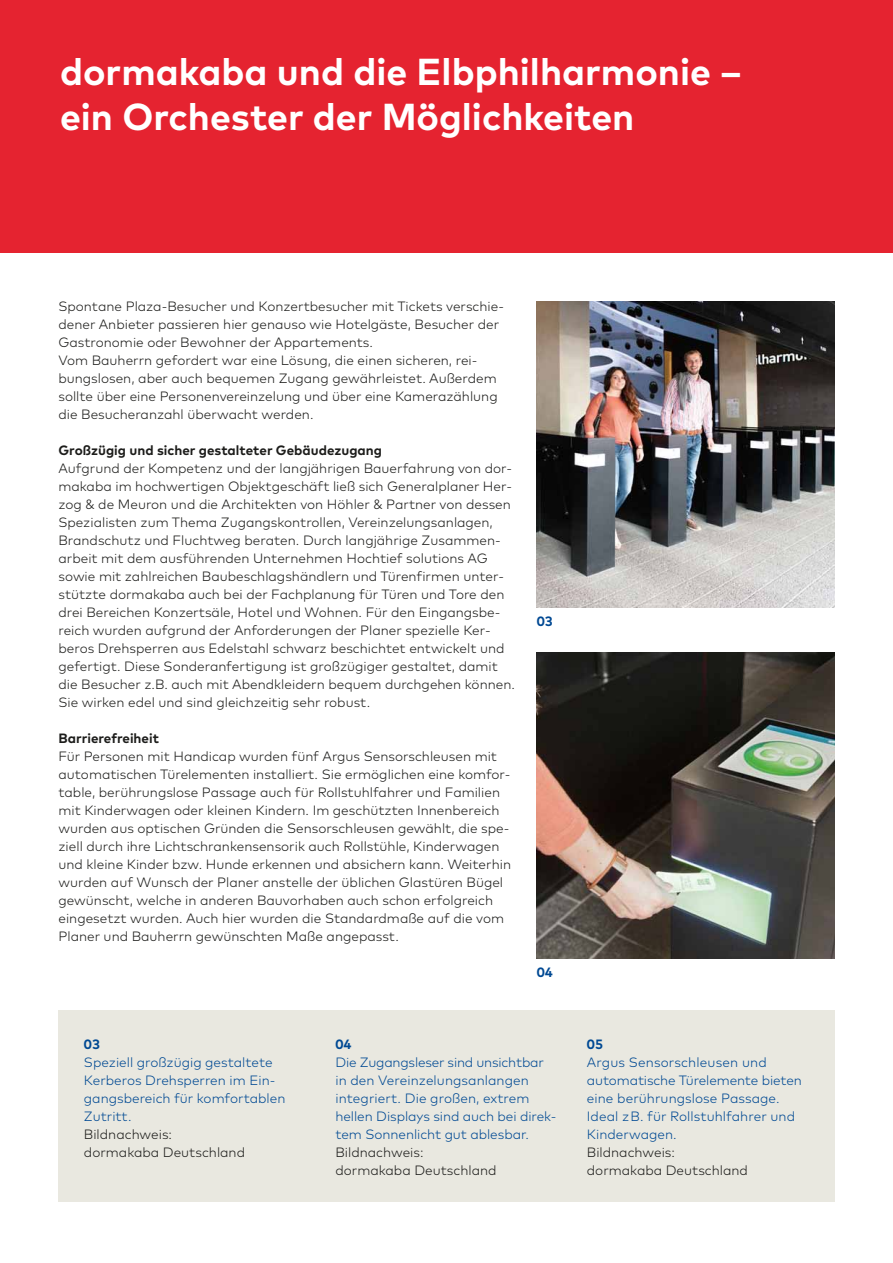
<style>
.page{position:relative;width:893px;height:1263px;background:#fff}
.page>*{position:absolute;margin:0;border:0;box-sizing:border-box;transform-origin:0 0}
.t1{font:700 37.5px/45px "Mark Pro";color:#fff}
.t2{font:300 13.5px/18px "Mark Pro";color:#1d1d1b}
.t3{font:300 13.5px/18px "Mark Pro";color:#004993}
.t4{font:700 13.5px "Mark Pro";color:#1d1d1b}
.t5{font:700 13.5px "Mark Pro";color:#004993}
</style>
<div class="page">
<div style="left:0;top:0;width:893px;height:253px;background:#e52330"></div>
<img style="left:537px;top:301px;width:297px;height:306px">
<img style="left:537px;top:652px;width:297px;height:306px">
<div style="left:58px;top:1010px;width:776px;height:192px;background:#e9e8e0"></div>
<h1 class="t1" style="left:60px;top:54px;width:683px">dormakaba und die Elbphilharmonie – ein Orchester der Möglichkeiten</h1>
<p class="t2" style="left:58px;top:298px;width:447px">Spontane Plaza-Besucher und Konzertbesucher mit Tickets verschie&shy;dener Anbieter passieren hier genauso wie Hotel gäste, Besucher der Gastronomie oder Bewohner der Appartements.<br>Vom Bauherrn gefordert war eine Lösung, die einen sicheren, rei&shy;bungslosen, aber auch bequemen Zugang gewährleistet. Außerdem sollte über eine Personenvereinzelung und über eine Kamerazählung die Besucheranzahl überwacht werden.</p>
<p class="t4" style="left:58px;top:445px;width:325px">Großzügig und sicher gestalteter Gebäudezugang</p>
<p class="t2" style="left:58px;top:460px;width:458px">Aufgrund der Kompetenz und der langjährigen Bauerfahrung von dor&shy;makaba im hochwertigen Objektgeschäft ließ sich Generalplaner Her&shy;zog &amp; de Meuron und die Architekten von Höhler &amp; Partner von dessen Spezialisten zum Thema Zugangskontrollen, Vereinzelungsanlagen, Brandschutz und Fluchtweg beraten. Durch langjährige Zusammen&shy;arbeit mit dem ausführenden Unternehmen Hochtief solutions AG sowie mit zahlreichen Baubeschlagshändlern und Türenfirmen unter&shy;stützte dormakaba auch bei der Fachplanung für Türen und Tore den drei Bereichen Konzertsäle, Hotel und Wohnen. Für den Eingangsbe&shy;reich wurden aufgrund der Anforderungen der Planer spezielle Ker&shy;beros Drehsperren aus Edelstahl schwarz beschichtet entwickelt und gefertigt. Diese Sonderanfertigung ist großzügiger gestaltet, damit die Besucher z.B. auch mit Abendkleidern bequem durchgehen können.<br>Sie wirken edel und sind gleichzeitig sehr robust.</p>
<p class="t4" style="left:58px;top:733px;width:102px">Barrierefreiheit</p>
<p class="t2" style="left:58px;top:748px;width:454px">Für Personen mit Handicap wurden fünf Argus Sensorschleusen mit automatischen Türelementen installiert. Sie ermöglichen eine komfor&shy;table, berührungslose Passage auch für Rollstuhlfahrer und Familien mit Kinderwagen oder kleinen Kindern. Im geschützten Innenbereich wurden aus optischen Gründen die Sensorschleusen gewählt, die spe&shy;ziell durch ihre Lichtschrankensensorik auch Rollstühle, Kinderwagen und kleine Kinder bzw. Hunde erkennen und absichern kann. Weiterhin wurden auf Wunsch der Planer anstelle der üblichen Glastüren Bügel gewünscht, welche in anderen Bauvorhaben auch schon erfolgreich eingesetzt wurden. Auch hier wurden die Standardmaße auf die vom Planer und Bauherrn gewünschten Maße angepasst.</p>
<p class="t5" style="left:537px;top:616px;width:18px">03</p>
<p class="t5" style="left:537px;top:967px;width:18px">04</p>
<p class="t5" style="left:84px;top:1039px;width:18px">03</p>
<p class="t3" style="left:84px;top:1054px;width:203px">Speziell großzügig gestaltete<br>Kerberos Drehsperren im Ein&shy;gangsbereich für komfortablen<br>Zutritt.</p>
<p class="t2" style="left:84px;top:1126px;width:163px">Bildnachweis: dormakaba Deutschland</p>
<p class="t5" style="left:335px;top:1039px;width:18px">04</p>
<p class="t3" style="left:335px;top:1054px;width:223px">Die Zugangsleser sind unsichtbar in den Vereinzelungsanlangen integriert. Die großen, extrem hellen Displays sind auch bei direk&shy;tem Sonnenlicht gut ablesbar.</p>
<p class="t2" style="left:335px;top:1144px;width:163px">Bildnachweis: dormakaba Deutschland</p>
<p class="t5" style="left:587px;top:1039px;width:18px">05</p>
<p class="t3" style="left:587px;top:1054px;width:217px">Argus Sensorschleusen und automatische Türelemente bieten eine berührungslose Passage.<br>Ideal z B. für Rollstuhlfahrer und<br>Kinder wagen.</p>
<p class="t2" style="left:587px;top:1144px;width:163px">Bildnachweis: dormakaba Deutschland</p>
</div>
